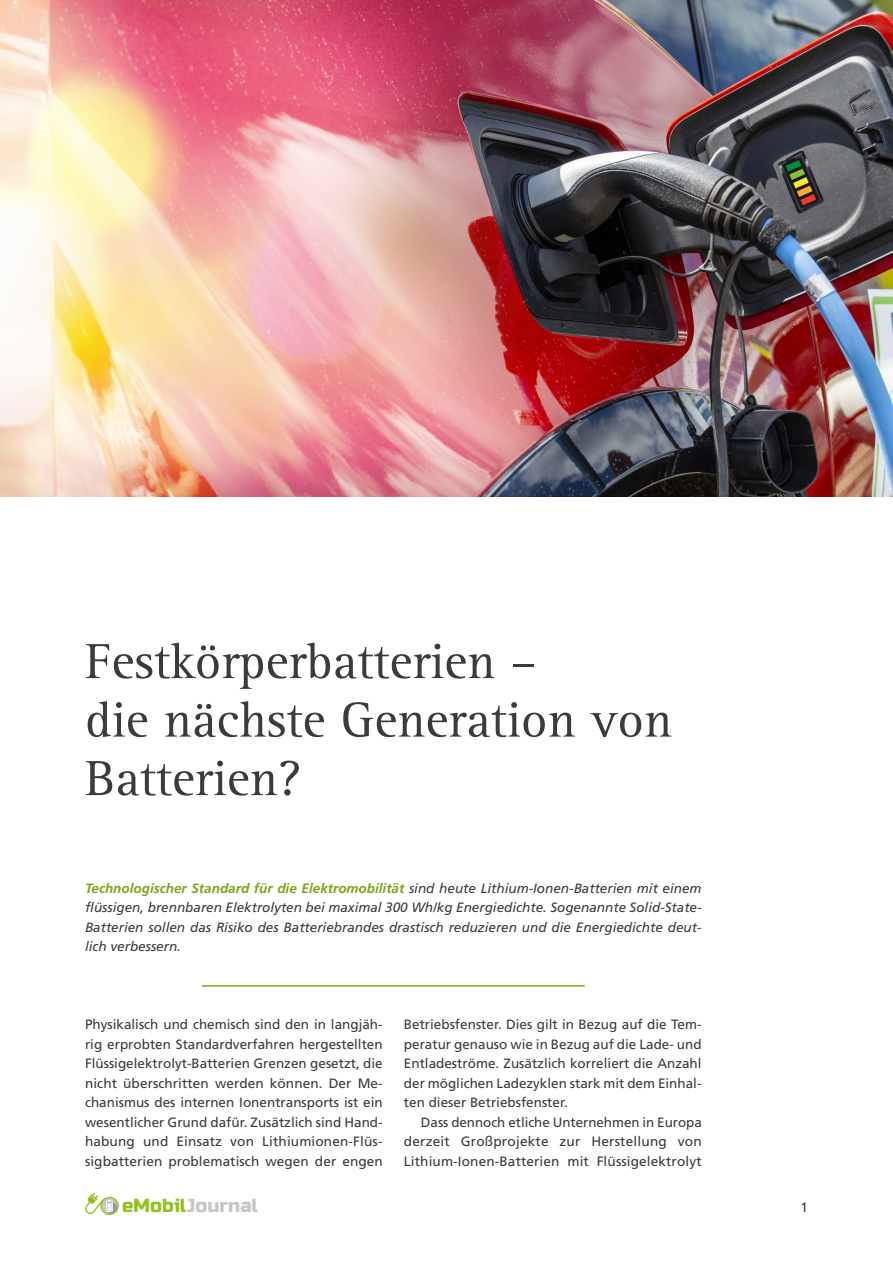
<style>
.page{position:relative;width:893px;height:1263px;background:#fff}
.page>*{position:absolute;margin:0;border:0;box-sizing:border-box;transform-origin:0 0}
.t1{font:51px/58.5px "Rotis Serif Std";color:#3b3b3a}
.t2{font:18.9px "Russo One";color:#c6c6c6}
.t3{font:13.5px/19.5px "Frutiger LT Pro";letter-spacing:.005em;color:#3b3b3a;text-align:justify}
.t4{font:italic 13.5px/19.5px "Frutiger LT Pro";color:#3b3b3a;text-align:justify}
.s1{font-weight:700;color:#7da519}
.s2{color:#95c11f}
</style>
<div class="page">
<svg style="left:85px;top:1193px;width:34px;height:22px"></svg>
<hr style="left:202px;top:985px;width:383px;height:2px;background:#7da519">
<img style="left:0;top:0;width:893px;height:497px">
<h1 class="t1" style="left:85px;top:633px;width:589px">Festkörperbatterien –<br>die nächste Generation von<br>Batterien?</h1>
<p class="t4" style="left:85px;top:878px;width:618px"><span class="s1">Technologischer Standard für die Elektromobilität</span> sind heute Lithium-Ionen-Batterien mit einem flüssigen, brennbaren Elektrolyten bei maximal 300 Wh/kg Energiedichte. Sogenannte Solid-State-Batterien sollen das Risiko des Batteriebrandes drastisch reduzieren und die Energiedichte deut&shy;lich verbessern.</p>
<p class="t3" style="left:85px;top:1015px;width:299px">Physikalisch und chemisch sind den in langjäh&shy;rig erprobten Standardverfahren hergestellten Flüssigelektrolyt-Batterien Grenzen gesetzt, die nicht überschritten werden können. Der Me&shy;chanismus des internen Ionentransports ist ein wesentlicher Grund dafür. Zusätzlich sind Hand&shy;habung und Einsatz von Lithiumionen-Flüs&shy;sigbatterien problematisch wegen der engen</p>
<p class="t3" style="left:404px;top:1015px;width:299px">Betriebsfenster. Dies gilt in Bezug auf die Tem&shy;peratur genauso wie in Bezug auf die Lade- und Entladeströme. Zusätzlich korreliert die Anzahl der möglichen Ladezyklen stark mit dem Einhal&shy;ten dieser Betriebsfenster.</p>
<p class="t3" style="left:404px;top:1112px;width:299px;text-indent:17px">Dass dennoch etliche Unternehmen in Europa derzeit Großprojekte zur Herstellung von Lithium-Ionen-Batterien mit Flüssigelektrolyt</p>
<h2 class="t2" style="left:122px;top:1194px;width:138px"><span class="s2">eMobil</span>Journal</h2>
<p class="t3" style="left:800px;top:1197px;width:9px">1</p>
</div>
